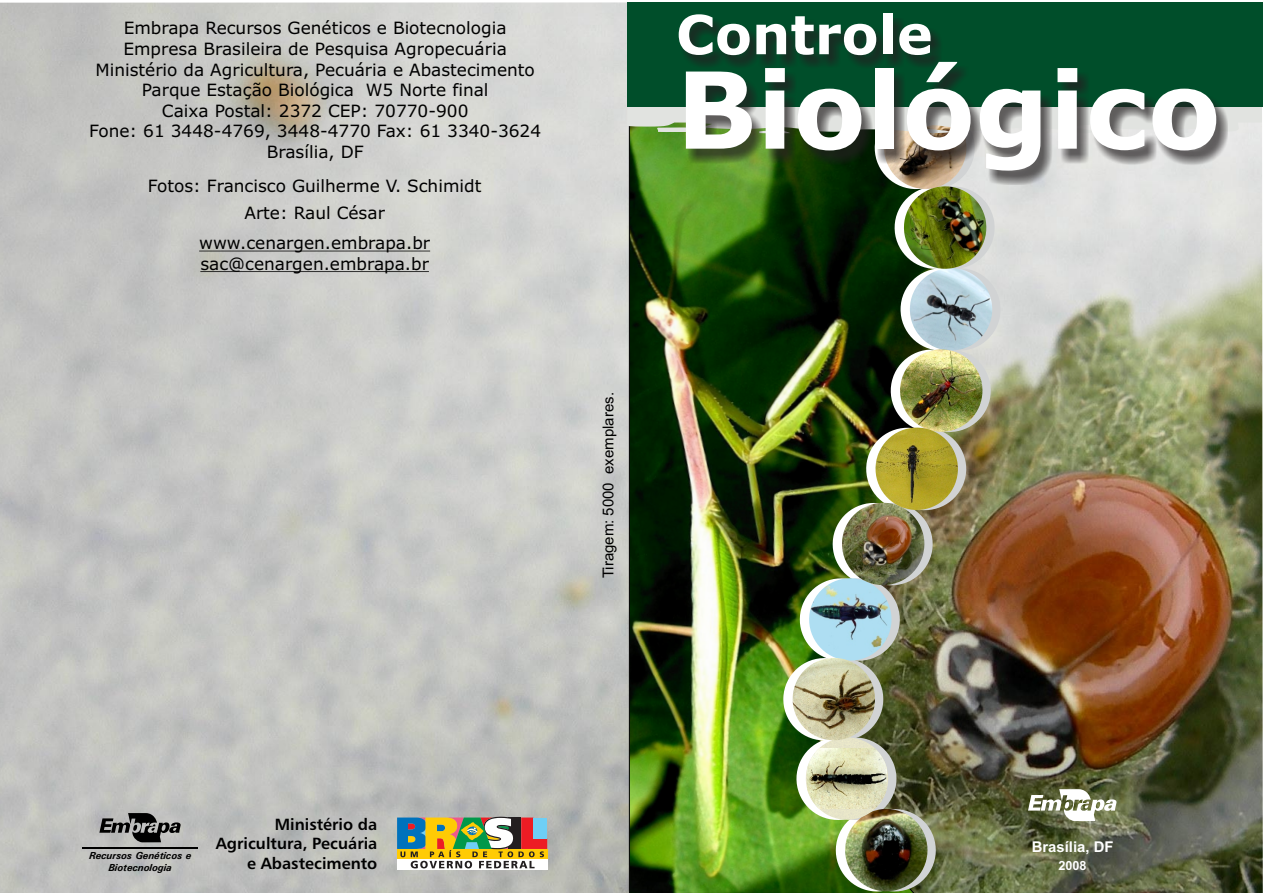
<style>
.page{position:relative;width:1263px;height:893px;background:#fff}
.page>*{position:absolute;margin:0;border:0;box-sizing:border-box;transform-origin:0 0}
.t1{font:700 106.05px "Verdana";color:#fff}
.t2{font:700 53.85px "Verdana";color:#fff}
.t3{font:16.95px/20.5px "Verdana";color:#000;text-align:center}
.t4{font:16.2px/19.6px "Humanist 777 BT Bold B";color:#000;text-align:right}
.t5{font:15px "Arial";color:#000}
.t6{font:700 14.85px "Arial";color:#fff}
.t7{font:700 12.6px "Arial";color:#fff}
.t8{font:italic 700 10.2px/12.5px "Univers";color:#000;text-align:center}
</style>
<div class="page">
<img style="left:0;top:2px;width:1263px;height:891px">
<img style="left:629px;top:135px;width:449px;height:758px">
<div style="left:900px;top:268px;width:83px;height:83px;background:#fff;border-radius:50%"></div>
<div style="left:918px;top:268px;width:83px;height:83px;background:#d1d3d4;border-radius:50%"></div>
<svg style="left:870px;top:185px;width:128px;height:87px;background:#446043"></svg>
<img style="left:909px;top:268px;width:84px;height:83px;border-radius:50%">
<img style="left:782px;top:346px;width:213px;height:547px">
<img style="left:807px;top:749px;width:80px;height:59px">
<img style="left:804px;top:576px;width:93px;height:87px">
<img style="left:879px;top:185px;width:22px;height:9px">
<img style="left:838px;top:497px;width:92px;height:92px">
<img style="left:792px;top:657px;width:84px;height:84px">
<img style="left:896px;top:345px;width:90px;height:91px">
<img style="left:870px;top:427px;width:93px;height:83px">
<img style="left:901px;top:185px;width:88px;height:87px">
<svg style="left:627px;top:107px;width:635px;height:28px;background:#ccd6c3"></svg>
<svg style="left:1028px;top:789px;width:89px;height:32px"></svg>
<div style="left:627px;top:2px;width:636px;height:105px;background:#004e2a"></div>
<div style="left:678px;top:19px;width:549px;height:166px;background:#231f20;opacity:.69"></div>
<svg style="left:99px;top:813px;width:82px;height:29px;background:#727271"></svg>
<hr style="left:82px;top:847px;width:116px;height:1px;background:#000">
<svg style="left:397px;top:868px;width:150px;height:2px"></svg>
<svg style="left:397px;top:817px;width:150px;height:51px"></svg>
<hr style="left:199px;top:251px;width:231px;height:1px;background:#000">
<hr style="left:200px;top:271px;width:229px;height:1px;background:#000">
<p class="t3" style="left:89px;top:19px;width:454px">Embrapa Recursos Genéticos e Biotecnologia Empresa Brasileira de Pesquisa Agropecuária Ministério da Agricultura, Pecuária e Abastecimento Parque Estação Biológica W5 Norte final<br>Caixa Postal: 2372 CEP: 70770-900<br>Fone: 61 3448-4769, 3448-4770 Fax: 61 3340-3624<br>Brasília, DF</p>
<p class="t3" style="left:148px;top:173px;width:335px;line-height:27.6px">Fotos: Francisco Guilherme V. Schimidt<br>Arte: Raul César</p>
<p class="t3" style="left:199px;top:234px;width:232px;text-align:left">www.cenargen.embrapa.br sac@cenargen.embrapa.br</p>
<h2 class="t2" style="left:676px;top:13px;width:258px">Controle</h2>
<h1 class="t1" style="left:676px;top:68px;width:546px">Biológico</h1>
<p class="t5" style="left:603px;top:578px;width:188px;rotate:-90deg">Tiragem: 5000 exemplares.</p>
<p class="t8" style="left:89px;top:850px;width:104px">Recursos Genéticos e<br>Biotecnologia</p>
<p class="t4" style="left:216px;top:815px;width:163px">Ministério da<br>Agricultura, Pecuária e Abastecimento</p>
<p class="t6" style="left:1032px;top:841px;width:83px">Brasília, DF</p>
<p class="t7" style="left:1058px;top:861px;width:30px">2008</p>
</div>
